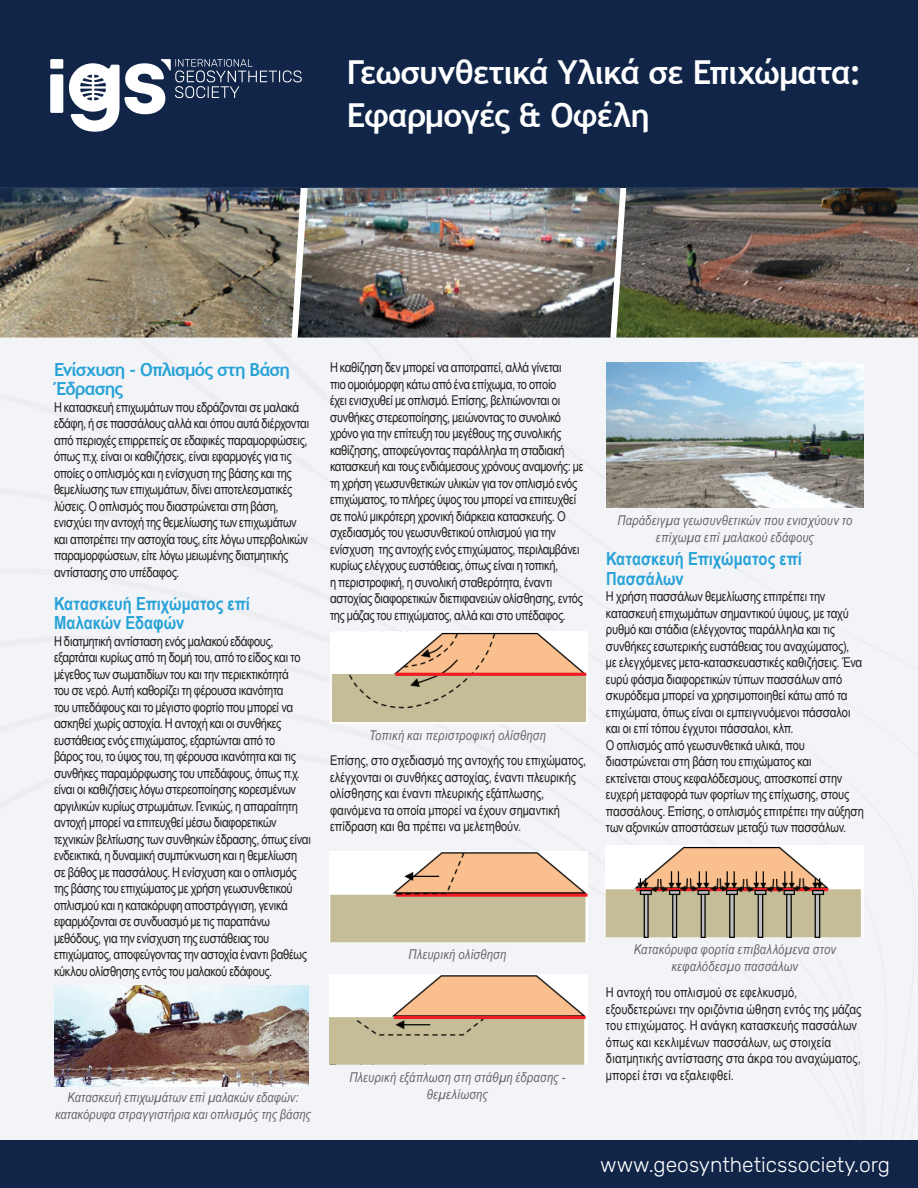
<style>
.page{position:relative;width:918px;height:1188px;background:#fff}
.page>*{position:absolute;margin:0;border:0;box-sizing:border-box;transform-origin:0 0}
.t1{font:700 33px/42.6px "Trebuchet MS";letter-spacing:-.03em;color:#fff}
.t2{font:300 21px "Rubik";color:#fff}
.t3{font:700 18px/19.5px "Arial Narrow";color:#26a2d7}
.t4{font:700 18px/19.5px "Trebuchet MS";letter-spacing:-.045em;color:#26a2d7}
.t5{font:13.5px/16.5px "Arial Narrow";letter-spacing:-.025em;color:#231f20}
.t6{font:italic 13.5px/16.5px "Arial Narrow";letter-spacing:.01em;color:#636366;text-align:center}
.t7{font:13.5px/16.5px "Arial Narrow";letter-spacing:.005em;color:#231f20}
.t8{font:13.5px/16.5px "Arial Narrow";letter-spacing:-.005em;color:#231f20}
</style>
<div class="page">
<div style="left:0;top:338px;width:918px;height:802px;background:#f3f4f7"></div>
<div style="left:0;top:0;width:918px;height:188px;background:#102548"></div>
<div style="left:0;top:1140px;width:918px;height:48px;background:#102548"></div>
<svg style="left:69px;top:59px;width:233px;height:73px"></svg>
<div style="left:50px;top:74px;width:13px;height:39px;background:#fff"></div>
<div style="left:50px;top:59px;width:13px;height:10px;background:#fff"></div>
<img style="left:302px;top:188px;width:314px;height:150px">
<img style="left:616px;top:188px;width:302px;height:150px">
<img style="left:0;top:188px;width:301px;height:150px">
<img style="left:54px;top:985px;width:255px;height:102px">
<img style="left:330px;top:632px;width:258px;height:91px">
<img style="left:606px;top:363px;width:258px;height:145px">
<img style="left:330px;top:851px;width:258px;height:92px">
<img style="left:330px;top:974px;width:258px;height:90px">
<img style="left:606px;top:846px;width:258px;height:91px">
<h1 class="t1" style="left:347px;top:51px;width:516px">Γεωσυνθετικά Υλικά σε Επιχώματα:<br>Εφαρμογές &amp; Οφέλη</h1>
<h3 class="t4" style="left:54px;top:360px;width:238px">Ενίσχυση - Οπλισμός στη Βάση<br>Έδρασης</h3>
<p class="t5" style="left:54px;top:398px;width:257px">Η κατασκευή επιχωμάτων που εδράζονται σε μαλακά εδάφη, ή σε πασσάλους αλλά και όπου αυτά διέρχονται από περιοχές επιρρεπείς σε εδαφικές παραμορφώσεις, όπως π.χ. είναι οι καθιζήσεις, είναι εφαρμογές για τις οποίες ο οπλισμός και η ενίσχυση της βάσης και της θεμελίωσης των επιχωμάτων, δίνει αποτελεσματικές λύσεις. Ο οπλισμός που διαστρώνεται στη βάση, ενισχύει την αντοχή της θεμελίωσης των επιχωμάτων και αποτρέπει την αστοχία τους, είτε λόγω υπερβολικών παραμορφώσεων, είτε λόγω μειωμένης διατμητικής αντίστασης στο υπέδαφος.</p>
<h3 class="t3" style="left:54px;top:593px;width:198px">Κατασκευή Επιχώματος επί<br>Μαλακών Εδαφών</h3>
<p class="t5" style="left:54px;top:632px;width:259px">Η διατμητική αντίσταση ενός μαλακού εδάφους, εξαρτάται κυρίως από τη δομή του, από το είδος και το μέγεθος των σωματιδίων του και την περιεκτικότητά<br>του σε νερό. Αυτή καθορίζει τη φέρουσα ικανότητα<br>του υπεδάφους και το μέγιστο φορτίο που μπορεί να ασκηθεί χωρίς αστοχία. Η αντοχή και οι συνθήκες ευστάθειας ενός επιχώματος, εξαρτώνται από το<br>βάρος του, το ύψος του, τη φέρουσα ικανότητα και τις συνθήκες παραμόρφωσης του υπεδάφους, όπως π.χ. είναι οι καθιζήσεις λόγω στερεοποίησης κορεσμένων αργιλικών κυρίως στρωμάτων. Γενικώς, η απαραίτητη αντοχή μπορεί να επιτευχθεί μέσω διαφορετικών τεχνικών βελτίωσης των συνθηκών έδρασης, όπως είναι ενδεικτικά, η δυναμική συμπύκνωση και η θεμελίωση σε βάθος με πασσάλους. Η ενίσχυση και ο οπλισμός της βάσης του επιχώματος με χρήση γεωσυνθετικού οπλισμού και η κατακόρυφη αποστράγγιση, γενικά εφαρμόζονται σε συνδυασμό με τις παραπάνω μεθόδους, για την ενίσχυση της ευστάθειας του επιχώματος, αποφεύγοντας την αστοχία έναντι βαθέως κύκλου ολίσθησης εντός του μαλακού εδάφους.</p>
<p class="t6" style="left:55px;top:1089px;width:257px">Κατασκευή επιχωμάτων επί μαλακών εδαφών: κατακόρυφα στραγγιστήρια και οπλισμός της βάσης</p>
<p class="t5" style="left:330px;top:359px;width:255px">Η καθίζηση δεν μπορεί να αποτραπεί, αλλά γίνεται<br>πιο ομοιόμορφη κάτω από ένα επίχωμα, το οποίο<br>έχει ενισχυθεί με οπλισμό. Επίσης, βελτιώνονται οι συνθήκες στερεοποίησης, μειώνοντας το συνολικό χρόνο για την επίτευξη του μεγέθους της συνολικής καθίζησης, αποφεύγοντας παράλληλα τη σταδιακή κατασκευή και τους ενδιάμεσους χρόνους αναμονής: με τη χρήση γεωσυνθετικών υλικών για τον οπλισμό ενός επιχώματος, το πλήρες ύψος του μπορεί να επιτευχθεί σε πολύ μικρότερη χρονική διάρκεια κατασκευής. Ο σχεδιασμός του γεωσυνθετικού οπλισμού για την ενίσχυση της αντοχής ενός επιχώματος, περιλαμβάνει κυρίως ελέγχους ευστάθειας, όπως είναι η τοπική,<br>η περιστροφική, η συνολική σταθερότητα, έναντι αστοχίας διαφορετικών διεπιφανειών ολίσθησης, εντός της μάζας του επιχώματος, αλλά και στο υπέδαφος.</p>
<p class="t6" style="left:369px;top:727px;width:178px">Τοπική και περιστροφική ολίσθηση</p>
<p class="t8" style="left:330px;top:752px;width:258px">Επίσης, στο σχεδιασμό της αντοχής του επιχώματος, ελέγχονται οι συνθήκες αστοχίας, έναντι πλευρικής ολίσθησης και έναντι πλευρικής εξάπλωσης, φαινόμενα τα οποία μπορεί να έχουν σημαντική επίδραση και θα πρέπει να μελετηθούν.</p>
<p class="t6" style="left:618px;top:512px;width:236px">Παράδειγμα γεωσυνθετικών που ενισχύουν το επίχωμα επί μαλακού εδάφους</p>
<h3 class="t3" style="left:606px;top:548px;width:198px">Κατασκευή Επιχώματος επί<br>Πασσάλων</h3>
<p class="t5" style="left:606px;top:588px;width:259px">Η χρήση πασσάλων θεμελίωσης επιτρέπει την κατασκευή επιχωμάτων σημαντικού ύψους, με ταχύ ρυθμό και στάδια (ελέγχοντας παράλληλα και τις συνθήκες εσωτερικής ευστάθειας του αναχώματος),<br>με ελεγχόμενες μετα-κατασκευαστικές καθιζήσεις. Ένα ευρύ φάσμα διαφορετικών τύπων πασσάλων από σκυρόδεμα μπορεί να χρησιμοποιηθεί κάτω από τα επιχώματα, όπως είναι οι εμπειγνυόμενοι πάσσαλοι και οι επί τόπου έγχυτοι πάσσαλοι, κλπ.<br>Ο οπλισμός από γεωσυνθετικά υλικά, που διαστρώνεται στη βάση του επιχώματος και<br>εκτείνεται στους κεφαλόδεσμους, αποσκοπεί στην ευχερή μεταφορά των φορτίων της επίχωσης, στους πασσάλους. Επίσης, ο οπλισμός επιτρέπει την αύξηση των αξονικών αποστάσεων μεταξύ των πασσάλων.</p>
<p class="t6" style="left:408px;top:946px;width:99px">Πλευρική ολίσθηση</p>
<p class="t6" style="left:349px;top:1069px;width:218px">Πλευρική εξάπλωση στη στάθμη έδρασης - θεμελίωσης</p>
<p class="t6" style="left:634px;top:941px;width:204px">Κατακόρυφα φορτία επιβαλλόμενα στον κεφαλόδεσμο πασσάλων</p>
<p class="t7" style="left:606px;top:984px;width:257px">Η αντοχή του οπλισμού σε εφελκυσμό, εξουδετερώνει την οριζόντια ώθηση εντός της μάζας του επιχώματος. Η ανάγκη κατασκευής πασσάλων όπως και κεκλιμένων πασσάλων, ως στοιχεία διατμητικής αντίστασης στα άκρα του αναχώματος, μπορεί έτσι να εξαλειφθεί.</p>
<h2 class="t2" style="left:600px;top:1153px;width:291px">www.geosyntheticssociety.org</h2>
</div>
